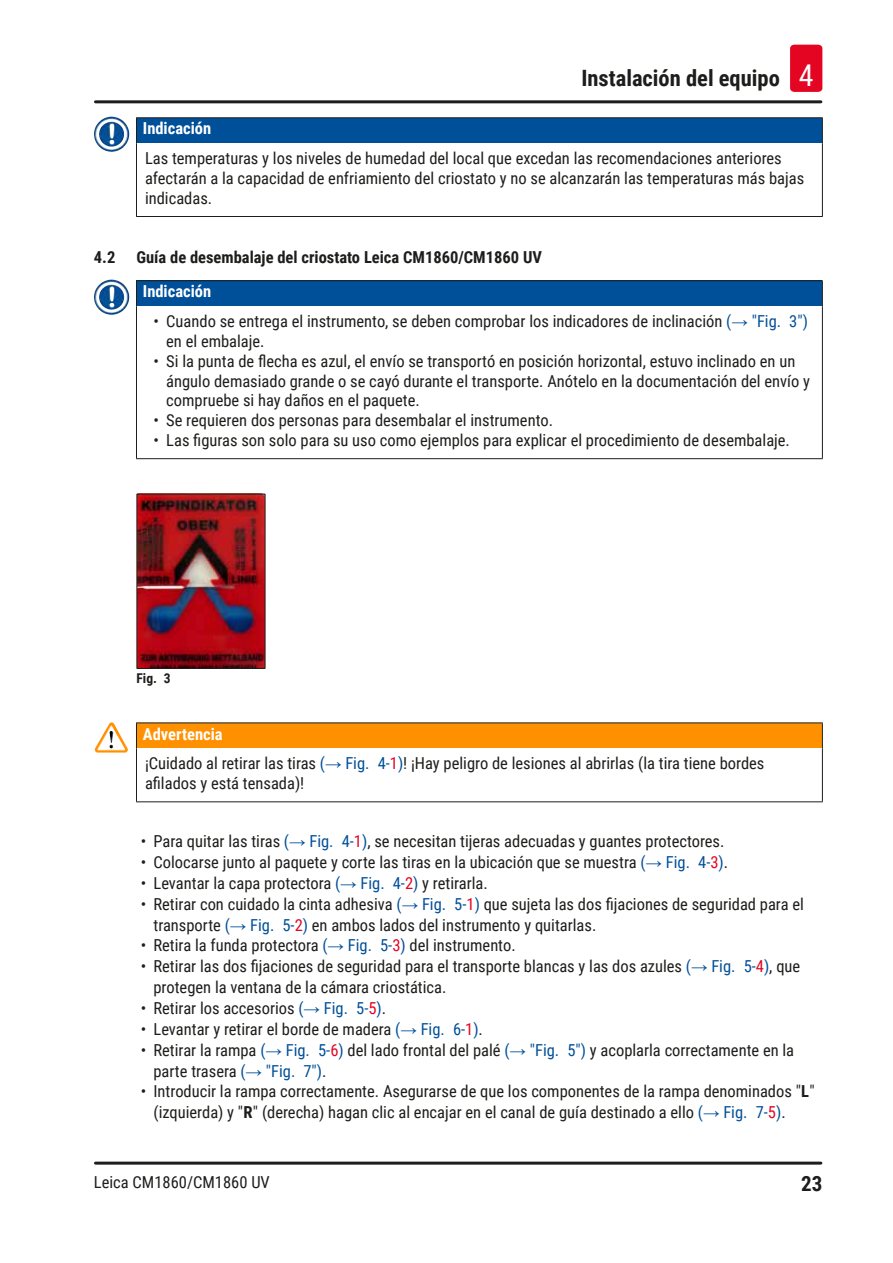
<style>
.page{position:relative;width:893px;height:1263px;background:#fff}
.page>*{position:absolute;margin:0;border:0;box-sizing:border-box;transform-origin:0 0}
.t1{font:700 22.5px "Roboto Condensed";color:#1d1d1b}
.t2{font:700 21px "Roboto Condensed";color:#1d1d1b}
.Source_of_danger{font:16.5px/19.8px "Roboto Condensed";color:#1d1d1b}
.t3{font:700 16.5px "Roboto Condensed";color:#1d1d1b}
.Signalword__no_use_a{font:700 16.5px "Roboto Condensed";color:#fff}
.t4{font:700 13.5px "Roboto Condensed";color:#1d1d1b}
.s1{font-weight:400;font-size:30px;color:#fff}
.s2{color:#005099}
.s3{font-family:"Arial";color:#005099}
.s4{color:#e40522}
.s5{font-weight:700}
</style>
<div class="page">
<hr style="left:95px;top:100px;width:726px;height:3px;background:#1d1d1b">
<hr style="left:95px;top:1161px;width:726px;height:3px;background:#1d1d1b">
<div style="left:790px;top:45px;width:32px;height:47px;background:#e40522;border-radius:4px"></div>
<div style="left:136px;top:118px;width:686px;height:25px;background:#005099"></div>
<hr style="left:136px;top:143px;width:1px;height:73px;background:#1d1d1b">
<hr style="left:822px;top:143px;width:1px;height:73px;background:#1d1d1b">
<hr style="left:136px;top:216px;width:687px;height:1px;background:#1d1d1b">
<hr style="left:136px;top:117px;width:687px;height:1px;background:#1d1d1b">
<svg style="left:136px;top:118px;width:1px;height:25px"></svg>
<svg style="left:822px;top:118px;width:1px;height:25px"></svg>
<img style="left:94px;top:117px;width:26px;height:35px">
<div style="left:136px;top:281px;width:686px;height:25px;background:#005099"></div>
<hr style="left:136px;top:306px;width:1px;height:152px;background:#1d1d1b">
<hr style="left:822px;top:306px;width:1px;height:152px;background:#1d1d1b">
<hr style="left:136px;top:458px;width:687px;height:1px;background:#1d1d1b">
<hr style="left:136px;top:280px;width:687px;height:1px;background:#1d1d1b">
<svg style="left:136px;top:281px;width:1px;height:25px"></svg>
<svg style="left:822px;top:281px;width:1px;height:25px"></svg>
<img style="left:94px;top:280px;width:26px;height:35px">
<img style="left:138px;top:496px;width:125px;height:171px">
<div style="left:136px;top:494px;width:129px;height:175px;border:1px solid #1d1d1b"></div>
<div style="left:136px;top:723px;width:686px;height:25px;background:#ff9000"></div>
<hr style="left:136px;top:748px;width:1px;height:53px;background:#1d1d1b">
<hr style="left:822px;top:748px;width:1px;height:53px;background:#1d1d1b">
<hr style="left:136px;top:801px;width:687px;height:1px;background:#1d1d1b">
<hr style="left:136px;top:722px;width:687px;height:1px;background:#1d1d1b">
<svg style="left:136px;top:723px;width:1px;height:25px"></svg>
<svg style="left:822px;top:723px;width:1px;height:25px"></svg>
<img style="left:97px;top:722px;width:14px;height:23px">
<h1 class="t1" style="left:581px;top:63px;width:234px">Instalación del equipo <span class="s1">4</span></h1>
<p class="Signalword__no_use_a" style="left:143px;top:117px;width:70px">Indicación</p>
<p class="Source_of_danger" style="left:145px;top:148px;width:661px">Las temperaturas y los niveles de humedad del local que excedan las recomendaciones anteriores afectarán a la capacidad de enfriamiento del criostato y no se alcanzarán las temperaturas más bajas indicadas.</p>
<p class="t3" style="left:94px;top:246px;width:23px">4.2</p>
<p class="t3" style="left:136px;top:246px;width:407px">Guía de desembalaje del criostato Leica CM1860/CM1860 UV</p>
<p class="Signalword__no_use_a" style="left:143px;top:280px;width:70px">Indicación</p>
<p class="Source_of_danger" style="left:166px;top:311px;width:643px;text-indent:-13px">• Cuando se entrega el instrumento, se deben comprobar los indicadores de inclinación <span class="s2">(</span><span class="s3">→</span> <span class="s2">"Fig. 3") </span>en el embalaje.</p>
<p class="Source_of_danger" style="left:166px;top:350px;width:645px;text-indent:-13px">• Si la punta de flecha es azul, el envío se transportó en posición horizontal, estuvo inclinado en un ángulo demasiado grande o se cayó durante el transporte. Anótelo en la documentación del envío y compruebe si hay daños en el paquete.</p>
<p class="Source_of_danger" style="left:153px;top:410px;width:401px">• Se requieren dos personas para desembalar el instrumento.</p>
<p class="Source_of_danger" style="left:153px;top:430px;width:638px">• Las figuras son solo para su uso como ejemplos para explicar el procedimiento de desembalaje.</p>
<p class="t4" style="left:137px;top:669px;width:36px">Fig. 3</p>
<p class="Signalword__no_use_a" style="left:143px;top:722px;width:81px">Advertencia</p>
<p class="Source_of_danger" style="left:145px;top:753px;width:621px">¡Cuidado al retirar las tiras <span class="s2">(</span><span class="s3">→</span> <span class="s2">Fig. 4‑</span><span class="s4">1</span><span class="s2">)</span>! ¡Hay peligro de lesiones al abrirlas (la tira tiene bordes afilados y está tensada)!</p>
<p class="Source_of_danger" style="left:141px;top:831px;width:585px">• Para quitar las tiras <span class="s2">(</span><span class="s3">→</span> <span class="s2">Fig. 4‑</span><span class="s4">1</span><span class="s2">)</span>, se necesitan tijeras adecuadas y guantes protectores.</p>
<p class="Source_of_danger" style="left:141px;top:852px;width:589px">• Colocarse junto al paquete y corte las tiras en la ubicación que se muestra <span class="s2">(</span><span class="s3">→</span> <span class="s2">Fig. 4‑</span><span class="s4">3</span><span class="s2">)</span>.</p>
<p class="Source_of_danger" style="left:141px;top:872px;width:348px">• Levantar la capa protectora <span class="s2">(</span><span class="s3">→</span> <span class="s2">Fig. 4‑</span><span class="s4">2</span><span class="s2">)</span> y retirarla.</p>
<p class="Source_of_danger" style="left:153px;top:893px;width:652px;line-height:20.9px;text-indent:-13px">• Retirar con cuidado la cinta adhesiva <span class="s2">(</span><span class="s3">→</span> <span class="s2">Fig. 5‑</span><span class="s4">1</span><span class="s2">)</span> que sujeta las dos fijaciones de seguridad para el transporte <span class="s2">(</span><span class="s3">→</span> <span class="s2">Fig. 5‑</span><span class="s4">2</span><span class="s2">)</span> en ambos lados del instrumento y quitarlas.</p>
<p class="Source_of_danger" style="left:141px;top:935px;width:376px">• Retira la funda protectora <span class="s2">(</span><span class="s3">→</span> <span class="s2">Fig. 5‑</span><span class="s4">3</span><span class="s2">)</span> del instrumento.</p>
<p class="Source_of_danger" style="left:153px;top:955px;width:648px;line-height:20.9px;text-indent:-13px">• Retirar las dos fijaciones de seguridad para el transporte blancas y las dos azules <span class="s2">(</span><span class="s3">→</span> <span class="s2">Fig. 5‑</span><span class="s4">4</span><span class="s2">)</span>, que protegen la ventana de la cámara criostática.</p>
<p class="Source_of_danger" style="left:141px;top:998px;width:247px">• Retirar los accesorios <span class="s2">(</span><span class="s3">→</span> <span class="s2">Fig. 5‑</span><span class="s4">5</span><span class="s2">)</span>.</p>
<p class="Source_of_danger" style="left:141px;top:1018px;width:344px">• Levantar y retirar el borde de madera <span class="s2">(</span><span class="s3">→</span> <span class="s2">Fig. 6‑</span><span class="s4">1</span><span class="s2">)</span>.</p>
<p class="Source_of_danger" style="left:153px;top:1039px;width:642px;line-height:20.9px;text-indent:-13px">• Retirar la rampa <span class="s2">(</span><span class="s3">→</span> <span class="s2">Fig. 5‑</span><span class="s4">6</span><span class="s2">)</span> del lado frontal del palé <span class="s2">(</span><span class="s3">→</span> <span class="s2">"Fig. 5")</span> y acoplarla correctamente en la parte trasera <span class="s2">(</span><span class="s3">→</span> <span class="s2">"Fig. 7")</span>.</p>
<p class="Source_of_danger" style="left:153px;top:1080px;width:663px;line-height:20.9px;text-indent:-13px">• Introducir la rampa correctamente. Asegurarse de que los componentes de la rampa denominados "<span class="s5">L</span>" (izquierda) y "<span class="s5">R</span>" (derecha) hagan clic al encajar en el canal de guía destinado a ello <span class="s2">(</span><span class="s3">→</span> <span class="s2">Fig. 7‑</span><span class="s4">5</span><span class="s2">)</span>.</p>
<p class="Source_of_danger" style="left:94px;top:1171px;width:177px">Leica CM1860/CM1860 UV</p>
<p class="t2" style="left:801px;top:1169px;width:23px">23</p>
</div>
